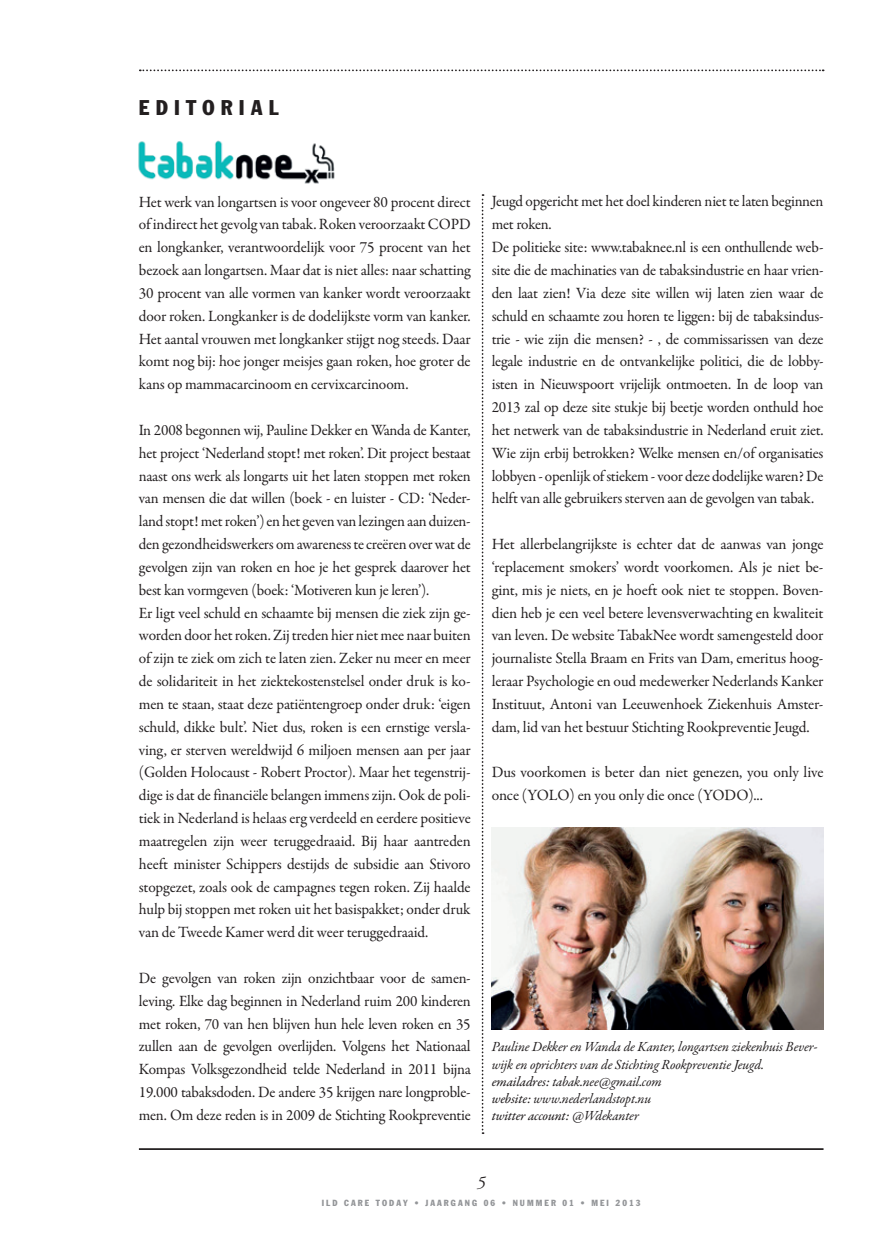
<style>
.page{position:relative;width:893px;height:1241px;background:#fff}
.page>*{position:absolute;margin:0;border:0;box-sizing:border-box;transform-origin:0 0}
.t1{font:condensed 21px "Franklin Gothic LT";letter-spacing:.3em;color:#231f20}
.t2{font:italic 17.5px "Adobe Garamond Pro";color:#231f20}
.t3{font:15.75px/22.8px "Garamond Premr Pro";letter-spacing:-.015em;color:#231f20;text-align:justify}
.t4{font:italic 14px/17.2px "Garamond Premr Pro";letter-spacing:-.01em;color:#231f20}
.t5{font:14px "Garamond Premr Pro Med It";letter-spacing:-.015em;color:#231f20}
.t6{font:condensed 8.75px "Franklin Gothic LT";letter-spacing:.24em;color:#939598}
.s1{font-family:"Garamond Premr Pro Med It";font-style:normal}
.s2{font-family:"Garamond Premr Pro";font-style:italic}
</style>
<div class="page">
<svg style="left:140px;top:69px;width:684px;height:2px"></svg>
<hr style="left:139px;top:1147px;width:684px;height:2px;background:#231f20">
<svg style="left:482px;top:194px;width:2px;height:939px"></svg>
<img style="left:138px;top:140px;width:197px;height:44px">
<img style="left:492px;top:827px;width:331px;height:202px">
<h1 class="t1" style="left:139px;top:95px;width:141px">EDITORIAL</h1>
<p class="t3" style="left:139px;top:190px;width:333px">Het werk van longartsen is voor ongeveer 80 procent direct of indirect het gevolg van tabak. Roken veroorzaakt COPD en longkanker, verantwoordelijk voor 75 procent van het bezoek aan longartsen. Maar dat is niet alles: naar schatting 30 procent van alle vormen van kanker wordt veroorzaakt door roken. Longkanker is de dodelijkste vorm van kanker.<br>Het aantal vrouwen met longkanker stijgt nog steeds. Daar komt nog bij: hoe jonger meisjes gaan roken, hoe groter de kans op mammacarcinoom en cervixcarcinoom.</p>
<p class="t3" style="left:139px;top:419px;width:333px;text-align:left">In 2008 begonnen wij, Pauline Dekker en Wanda de Kanter, het project ‘Nederland stopt! met roken’. Dit project bestaat naast ons werk als longarts uit het laten stoppen met roken van mensen die dat willen (boek - en luister - CD: ‘Neder&shy;land stopt! met roken’) en het geven van lezingen aan duizen&shy;den gezondheidswerkers om awareness te creëren over wat de gevolgen zijn van roken en hoe je het gesprek daarover het best kan vormgeven (boek: ‘Motiveren kun je leren’).<br>Er ligt veel schuld en schaamte bij mensen die ziek zijn ge&shy;worden door het roken. Zij treden hier niet mee naar buiten of zijn te ziek om zich te laten zien. Zeker nu meer en meer de solidariteit in het ziektekostenstelsel onder druk is ko&shy;men te staan, staat deze patiëntengroep onder druk: ‘eigen schuld, dikke bult’. Niet dus, roken is een ernstige versla&shy;ving, er sterven wereldwijd 6 miljoen mensen aan per jaar (Golden Holocaust - Robert Proctor). Maar het tegenstrij&shy;dige is dat de financiële belangen immens zijn. Ook de poli&shy;tiek in Nederland is helaas erg verdeeld en eerdere positieve maatregelen zijn weer teruggedraaid. Bij haar aantreden heeft minister Schippers destijds de subsidie aan Stivoro stopgezet, zoals ook de campagnes tegen roken. Zij haalde hulp bij stoppen met roken uit het basispakket; onder druk van de Tweede Kamer werd dit weer teruggedraaid.</p>
<p class="t3" style="left:139px;top:966px;width:333px">De gevolgen van roken zijn onzichtbaar voor de samen&shy;leving. Elke dag beginnen in Nederland ruim 200 kinderen met roken, 70 van hen blijven hun hele leven roken en 35 zullen aan de gevolgen overlijden. Volgens het Nationaal Kompas Volksgezondheid telde Nederland in 2011 bijna 19.000 tabaksdoden. De andere 35 krijgen nare longproble&shy;men. Om deze reden is in 2009 de Stichting Rookpreventie</p>
<p class="t3" style="left:492px;top:190px;width:333px;text-align:left">Jeugd opgericht met het doel kinderen niet te laten beginnen met roken.<br>De politieke site: www.tabaknee.nl is een onthullende web&shy;site die de machinaties van de tabaksindustrie en haar vrien&shy;den laat zien! Via deze site willen wij laten zien waar de schuld en schaamte zou horen te liggen: bij de tabaksindus&shy;trie - wie zijn die mensen? - , de commissarissen van deze legale industrie en de ontvankelijke politici, die de lobby&shy;isten in Nieuwspoort vrijelijk ontmoeten. In de loop van 2013 zal op deze site stukje bij beetje worden onthuld hoe het netwerk van de tabaksindustrie in Nederland eruit ziet.<br>Wie zijn erbij betrokken? Welke mensen en/of organisaties lobbyen - openlijk of stiekem - voor deze dodelijke waren? De helft van alle gebruikers sterven aan de gevolgen van tabak.</p>
<p class="t3" style="left:492px;top:533px;width:333px">Het allerbelangrijkste is echter dat de aanwas van jonge ‘replacement smokers’ wordt voorkomen. Als je niet be&shy;gint, mis je niets, en je hoeft ook niet te stoppen. Boven&shy;dien heb je een veel betere levensverwachting en kwaliteit van leven. De website TabakNee wordt samengesteld door journaliste Stella Braam en Frits van Dam, emeritus hoog&shy;leraar Psychologie en oud medewerker Nederlands Kanker Instituut, Antoni van Leeuwenhoek Ziekenhuis Amster&shy;dam, lid van het bestuur Stichting Rookpreventie Jeugd.</p>
<p class="t3" style="left:492px;top:761px;width:333px">Dus voorkomen is beter dan niet genezen, you only live once (YOLO) en you only die once (YODO)...</p>
<p class="t4" style="left:492px;top:1038px;width:328px">Pauline Dekker en Wanda de Kanter, longartsen ziekenhuis Bever&shy;wijk en oprichters van de Stichting Rookpreventie Jeugd. <span class="s1">emailadres:</span> tabak.nee@gmail.com<br><span class="s1">website:</span> www.nederlandstopt.nu</p>
<p class="t5" style="left:492px;top:1106px;width:149px">twitter account: <span class="s2">@Wdekanter</span></p>
<p class="t2" style="left:477px;top:1172px;width:10px">5</p>
<p class="t6" style="left:322px;top:1197px;width:116px">ILD CARE TODAY • JAAR</p>
<p class="t6" style="left:451px;top:1197px;width:101px">GANG 06 • NUMMER</p>
<p class="t6" style="left:562px;top:1197px;width:80px">01 • MEI 2013</p>
</div>
